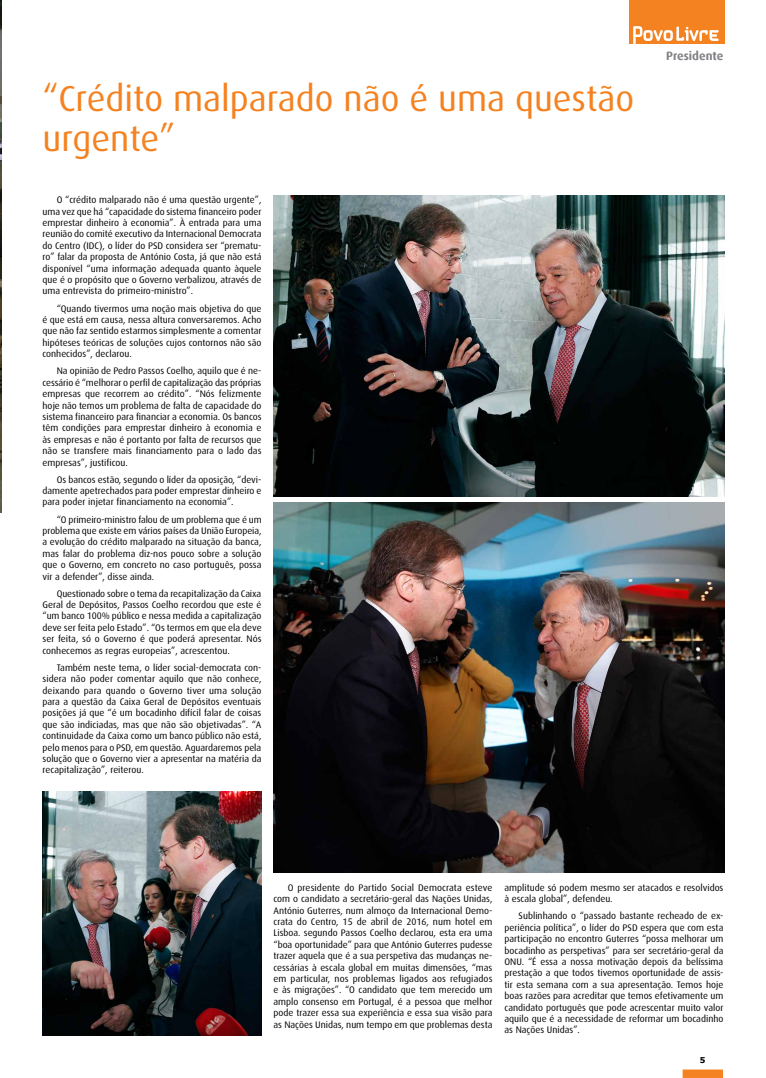
<style>
.page{position:relative;width:766px;height:1078px;background:#fff}
.page>*{position:absolute;margin:0;border:0;box-sizing:border-box;transform-origin:0 0}
.t1{font:36px/40px "Dax";color:#f58220}
.t2{font:700 12px "Dax";color:#808285}
.t3{font:9.5px/11.4px "Dax";color:#000;text-align:justify}
.t4{font:700 8px "Verdana";color:#000}
</style>
<div class="page">
<div style="left:682px;top:1069px;width:40px;height:8px;background:#f58220;border:1px solid #f58220"></div>
<img style="left:0;top:0;width:1px;height:512px">
<div style="left:628px;top:0;width:96px;height:44px;background:#f58220"></div>
<svg style="left:633px;top:26px;width:85px;height:18px"></svg>
<img style="left:273px;top:502px;width:451px;height:370px">
<img style="left:43px;top:791px;width:218px;height:244px">
<img style="left:273px;top:196px;width:451px;height:300px">
<h1 class="t1" style="left:43px;top:79px;width:593px">“Crédito malparado não é uma questão urgente”</h1>
<p class="t3" style="left:43px;top:194px;width:220px;text-indent:14px">O “crédito malparado não é uma questão urgente”, uma vez que há “capacidade do sistema financeiro poder emprestar dinheiro à economia”. À entrada para uma reunião do comité executivo da Internacional Democrata do Centro (IDC), o líder do PSD considera ser “prematu&shy;ro” falar da proposta de António Costa, já que não está disponível “uma informação adequada quanto àquele que é o propósito que o Governo verbalizou, através de uma entrevista do primeiro-ministro”.</p>
<p class="t3" style="left:43px;top:302px;width:220px;text-indent:14px">“Quando tivermos uma noção mais objetiva do que é que está em causa, nessa altura conversaremos. Acho que não faz sentido estarmos simplesmente a comentar hipóteses teóricas de soluções cujos contornos não são conhecidos”, declarou.</p>
<p class="t3" style="left:43px;top:365px;width:220px;text-indent:14px">Na opinião de Pedro Passos Coelho, aquilo que é ne&shy;cessário é “melhorar o perfil de capitalização das próprias empresas que recorrem ao crédito”. “Nós felizmente hoje não temos um problema de falta de capacidade do sistema financeiro para financiar a economia. Os bancos têm condições para emprestar dinheiro à economia e às empresas e não é portanto por falta de recursos que não se transfere mais financiamento para o lado das empresas”, justificou.</p>
<p class="t3" style="left:43px;top:473px;width:220px;text-indent:14px">Os bancos estão, segundo o líder da oposição, “devi&shy;damente apetrechados para poder emprestar dinheiro e para poder injetar financiamento na economia”.</p>
<p class="t3" style="left:43px;top:513px;width:220px;text-indent:14px">“O primeiro-ministro falou de um problema que é um problema que existe em vários países da União Europeia, a evolução do crédito malparado na situação da banca, mas falar do problema diz-nos pouco sobre a solução que o Governo, em concreto no caso português, possa vir a defender”, disse ainda.</p>
<p class="t3" style="left:43px;top:587px;width:220px;text-indent:14px">Questionado sobre o tema da recapitalização da Caixa Geral de Depósitos, Passos Coelho recordou que este é “um banco 100% público e nessa medida a capitalização deve ser feita pelo Estado”. “Os termos em que ela deve ser feita, só o Governo é que poderá apresentar. Nós conhecemos as regras europeias”, acrescentou.</p>
<p class="t3" style="left:43px;top:661px;width:220px;text-indent:14px">Também neste tema, o líder social-democrata con&shy;sidera não poder comentar aquilo que não conhece, deixando para quando o Governo tiver uma solução para a questão da Caixa Geral de Depósitos eventuais posições já que “é um bocadinho difícil falar de coisas que são indiciadas, mas que não são objetivadas”. “A continuidade da Caixa como um banco público não está, pelo menos para o PSD, em questão. Aguardaremos pela solução que o Governo vier a apresentar na matéria da recapitalização”, reiterou.</p>
<p class="t2" style="left:666px;top:49px;width:59px">Presidente</p>
<p class="t3" style="left:273px;top:881px;width:220px;text-indent:14px">O presidente do Partido Social Democrata esteve com o candidato a secretário-geral das Nações Unidas, António Guterres, num almoço da Internacional Demo&shy;crata do Centro, 15 de abril de 2016, num hotel em Lisboa. segundo Passos Coelho declarou, esta era uma “boa oportunidade” para que António Guterres pudesse trazer aquela que é a sua perspetiva das mudanças ne&shy;cessárias à escala global em muitas dimensões, “mas em particular, nos problemas ligados aos refugiados e às migrações”. “O candidato que tem merecido um amplo consenso em Portugal, é a pessoa que melhor pode trazer essa sua experiência e essa sua visão para as Nações Unidas, num tempo em que problemas desta</p>
<p class="t3" style="left:504px;top:881px;width:220px">amplitude só podem mesmo ser atacados e resolvidos à escala global”, defendeu.</p>
<p class="t3" style="left:504px;top:910px;width:220px;text-indent:14px">Sublinhando o “passado bastante recheado de ex&shy;periência política”, o líder do PSD espera que com esta participação no encontro Guterres “possa melhorar um bocadinho as perspetivas” para ser secretário-geral da ONU. “É essa a nossa motivação depois da belíssima prestação a que todos tivemos oportunidade de assis&shy;tir esta semana com a sua apresentação. Temos hoje boas razões para acreditar que temos efetivamente um candidato português que pode acrescentar muito valor aquilo que é a necessidade de reformar um bocadinho as Nações Unidas”.</p>
<p class="t4" style="left:699px;top:1054px;width:7px">5</p>
</div>
